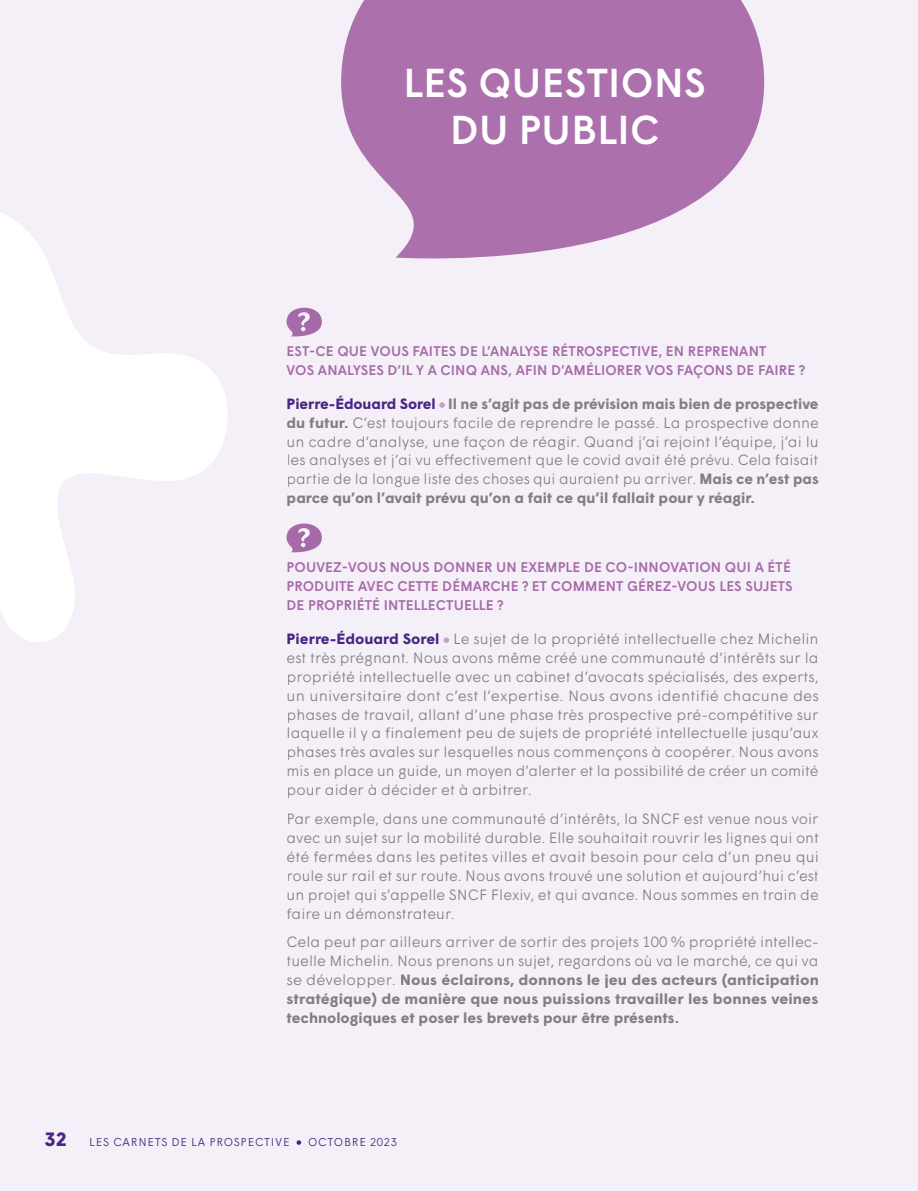
<style>
.page{position:relative;width:918px;height:1191px;background:#f5eff8}
.page>*{position:absolute;margin:0;border:0;box-sizing:border-box;transform-origin:0 0}
.t1{font:500 40.25px/47.2px "Wigrum";letter-spacing:.01em;color:#fff;text-align:center}
.t2{font:300 14.88px/18.9px "Wigrum";color:#827f83;text-align:justify}
.t3{font:700 14.88px/18.9px "Wigrum";color:#827f83;text-align:justify}
.t4{font:500 14px/19.2px "Wigrum";letter-spacing:.01em;color:#a66aa9}
.t5{font:300 11.38px "Wigrum";letter-spacing:.06em;color:#482683}
.s1{font-weight:700;color:#482683}
.s2{font-weight:700}
.s3{font-weight:300}
.s4{font-weight:700;font-size:19.25px}
</style>
<div class="page">
<svg style="left:341px;top:0;width:423px;height:259px;fill:#ac70ad"></svg>
<svg style="left:0;top:212px;width:227px;height:430px"></svg>
<svg style="left:286px;top:308px;width:36px;height:28px"></svg>
<svg style="left:439px;top:402px;width:6px;height:6px"></svg>
<svg style="left:286px;top:523px;width:36px;height:29px"></svg>
<svg style="left:443px;top:637px;width:6px;height:6px"></svg>
<svg style="left:296px;top:1140px;width:5px;height:4px"></svg>
<h1 class="t1" style="left:403px;top:56px;width:304px">LES QUESTIONS<br>DU PUBLIC</h1>
<p class="t4" style="left:286px;top:340px;width:520px">EST-CE QUE VOUS FAITES DE L’ANALYSE RÉTROSPECTIVE, EN REPRENANT<br>VOS ANALYSES D’IL Y A CINQ ANS, AFIN D’AMÉLIORER VOS FAÇONS DE FAIRE ?</p>
<p class="t2" style="left:286px;top:393px;width:534px"><span class="s1">Pierre-Édouard Sorel</span> <span class="s2">Il ne s’agit pas de prévision mais bien de prospective du futur.</span> C’est toujours facile de reprendre le passé. La prospective donne un cadre d’analyse, une façon de réagir. Quand j’ai rejoint l’équipe, j’ai lu les analyses et j’ai vu effectivement que le covid avait été prévu. Cela faisait partie de la longue liste des choses qui auraient pu arriver. <span class="s2">Mais ce n’est pas parce qu’on l’avait prévu qu’on a fait ce qu’il fallait pour y réagir.</span></p>
<p class="t4" style="left:286px;top:556px;width:508px">POUVEZ-VOUS NOUS DONNER UN EXEMPLE DE CO-INNOVATION QUI A ÉTÉ<br>PRODUITE AVEC CETTE DÉMARCHE ? ET COMMENT GÉREZ-VOUS LES SUJETS<br>DE PROPRIÉTÉ INTELLECTUELLE ?</p>
<p class="t2" style="left:286px;top:628px;width:534px"><span class="s1">Pierre-Édouard Sorel</span> Le sujet de la propriété intellectuelle chez Michelin est très prégnant. Nous avons même créé une communauté d’intérêts sur la propriété intellectuelle avec un cabinet d’avocats spécialisés, des experts, un universitaire dont c’est l’expertise. Nous avons identifié chacune des phases de travail, allant d’une phase très prospective pré-compétitive sur laquelle il y a finalement peu de sujets de propriété intellectuelle jusqu’aux phases très avales sur lesquelles nous commençons à coopérer. Nous avons mis en place un guide, un moyen d’alerter et la possibilité de créer un comité pour aider à décider et à arbitrer.</p>
<p class="t2" style="left:286px;top:808px;width:534px">Par exemple, dans une communauté d’intérêts, la SNCF est venue nous voir avec un sujet sur la mobilité durable. Elle souhaitait rouvrir les lignes qui ont été fermées dans les petites villes et avait besoin pour cela d’un pneu qui roule sur rail et sur route. Nous avons trouvé une solution et aujourd’hui c’est un projet qui s’appelle SNCF Flexiv, et qui avance. Nous sommes en train de faire un démonstrateur.</p>
<p class="t3" style="left:286px;top:931px;width:534px"><span class="s3">Cela peut par ailleurs arriver de sortir des projets 100 % propriété intellec&shy;tuelle Michelin. Nous prenons un sujet, regardons où va le marché, ce qui va se développer.</span> Nous éclairons, donnons le jeu des acteurs (anticipation stratégique) de manière que nous puissions travailler les bonnes veines technologiques et poser les brevets pour être présents.</p>
<p class="t5" style="left:45px;top:1133px;width:246px"><span class="s4">32</span> LES CARNETS DE LA PROSPECTIVE</p>
<p class="t5" style="left:308px;top:1133px;width:90px">OCTOBRE 2023</p>
</div>
